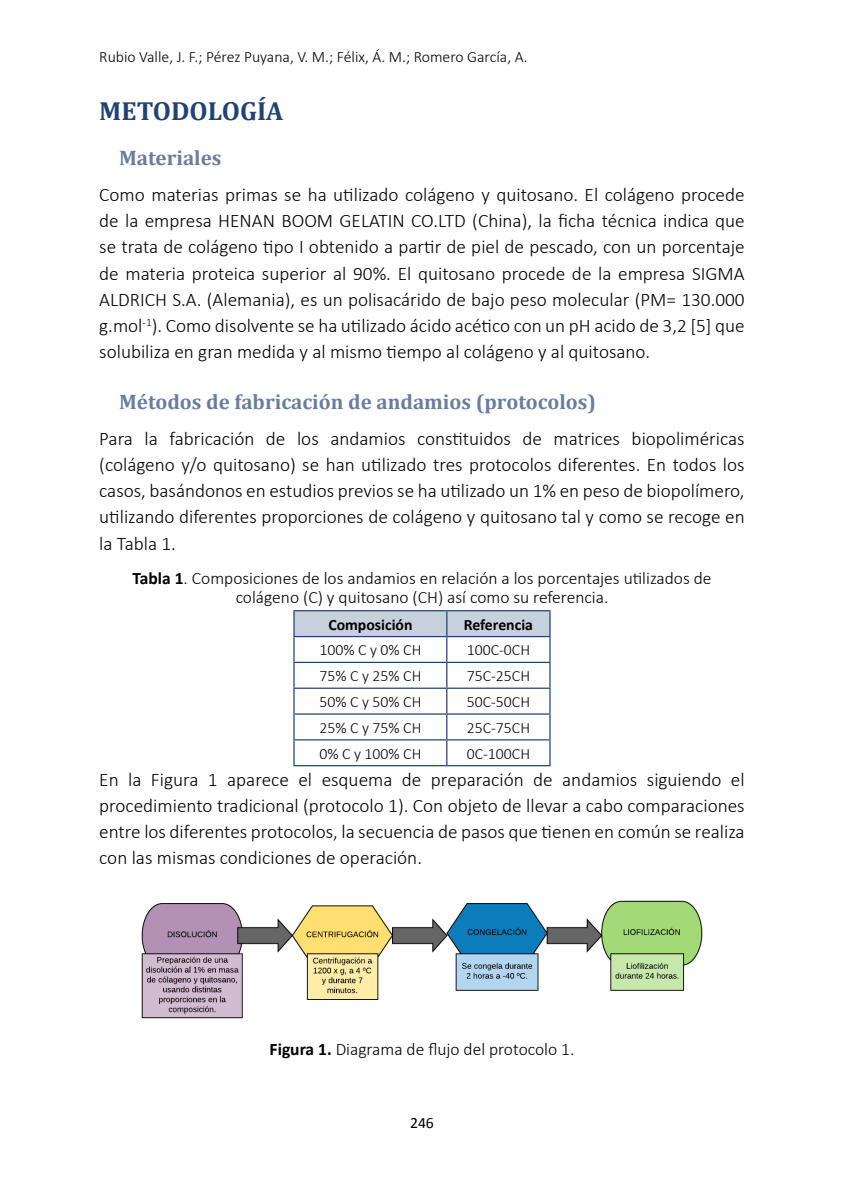
<style>
.page{position:relative;width:844px;height:1191px;background:#fff}
.page>*{position:absolute;margin:0;border:0;box-sizing:border-box;transform-origin:0 0}
.t1{font:700 26.25px "Cambria";color:#204276}
.t2{font:700 21px "Cambria";color:#687d9f}
.t3{font:300 19.25px/26.2px "Calibri";color:#000;text-align:justify}
.t4{font:300 17.5px/19.2px "Calibri";color:#000;text-align:center}
.t5{font:300 15.75px "Calibri";color:#000}
.t6{font:700 15.75px "Calibri";color:#000}
.t7{font:15.75px "Calibri";color:#000}
.s1{font-weight:700}
</style>
<div class="page">
<hr style="left:293px;top:610px;width:153px;height:1px;background:#204276">
<hr style="left:446px;top:610px;width:104px;height:1px;background:#204276">
<svg style="left:293px;top:611px;width:257px;height:154px"></svg>
<hr style="left:293px;top:765px;width:153px;height:1px;background:#204276">
<hr style="left:446px;top:765px;width:104px;height:1px;background:#204276">
<img style="left:141px;top:900px;width:562px;height:119px">
<p class="t5" style="left:99px;top:47px;width:430px">Rubio Valle, J. F.; Pérez Puyana, V. M.; Félix, Á. M.; Romero García, A.</p>
<h1 class="t1" style="left:99px;top:95px;width:185px">METODOLOGÍA</h1>
<p class="t2" style="left:119px;top:145px;width:104px">Materiales</p>
<p class="t3" style="left:99px;top:181px;width:646px">Como materias primas se ha utilizado colágeno y quitosano. El colágeno procede de la empresa HENAN BOOM GELATIN CO.LTD (China), la ficha técnica indica que se trata de colágeno tipo I obtenido a partir de piel de pescado, con un porcentaje de materia proteica superior al 90%. El quitosano procede de la empresa SIGMA ALDRICH S.A. (Alemania), es un polisacárido de bajo peso molecular (PM= 130.000 g.mol<sup>-1</sup>). Como disolvente se ha utilizado ácido acético con un pH acido de 3,2 [5] que solubiliza en gran medida y al mismo tiempo al colágeno y al quitosano.</p>
<p class="t2" style="left:119px;top:388px;width:478px">Métodos de fabricación de andamios (protocolos)</p>
<p class="t3" style="left:99px;top:425px;width:646px">Para la fabricación de los andamios constituidos de matrices biopoliméricas (colágeno y/o quitosano) se han utilizado tres protocolos diferentes. En todos los casos, basándonos en estudios previos se ha utilizado un 1% en peso de biopolímero, utilizando diferentes proporciones de colágeno y quitosano tal y como se recoge en la Tabla 1.</p>
<p class="t4" style="left:132px;top:568px;width:580px"><span class="s1">Tabla 1</span>. Composiciones de los andamios en relación a los porcentajes utilizados de colágeno (C) y quitosano (CH) así como su referencia.</p>
<p class="t6" style="left:328px;top:614px;width:86px">Composición</p>
<p class="t6" style="left:463px;top:614px;width:71px">Referencia</p>
<p class="t5" style="left:319px;top:640px;width:103px">100% C y 0% CH</p>
<p class="t5" style="left:466px;top:640px;width:65px">100C-0CH</p>
<p class="t5" style="left:319px;top:666px;width:103px">75% C y 25% CH</p>
<p class="t5" style="left:466px;top:666px;width:65px">75C-25CH</p>
<p class="t5" style="left:319px;top:692px;width:103px">50% C y 50% CH</p>
<p class="t5" style="left:466px;top:692px;width:65px">50C-50CH</p>
<p class="t5" style="left:319px;top:718px;width:103px">25% C y 75% CH</p>
<p class="t5" style="left:466px;top:718px;width:65px">25C-75CH</p>
<p class="t5" style="left:319px;top:743px;width:103px">0% C y 100% CH</p>
<p class="t5" style="left:466px;top:743px;width:65px">0C-100CH</p>
<p class="t3" style="left:99px;top:766px;width:646px">En la Figura 1 aparece el esquema de preparación de andamios siguiendo el procedimiento tradicional (protocolo 1). Con objeto de llevar a cabo comparaciones entre los diferentes protocolos, la secuencia de pasos que tienen en común se realiza con las mismas condiciones de operación.</p>
<p class="t4" style="left:269px;top:1039px;width:306px"><span class="s1">Figura 1.</span> Diagrama de flujo del protocolo 1.</p>
<p class="t7" style="left:410px;top:1113px;width:25px">246</p>
</div>
